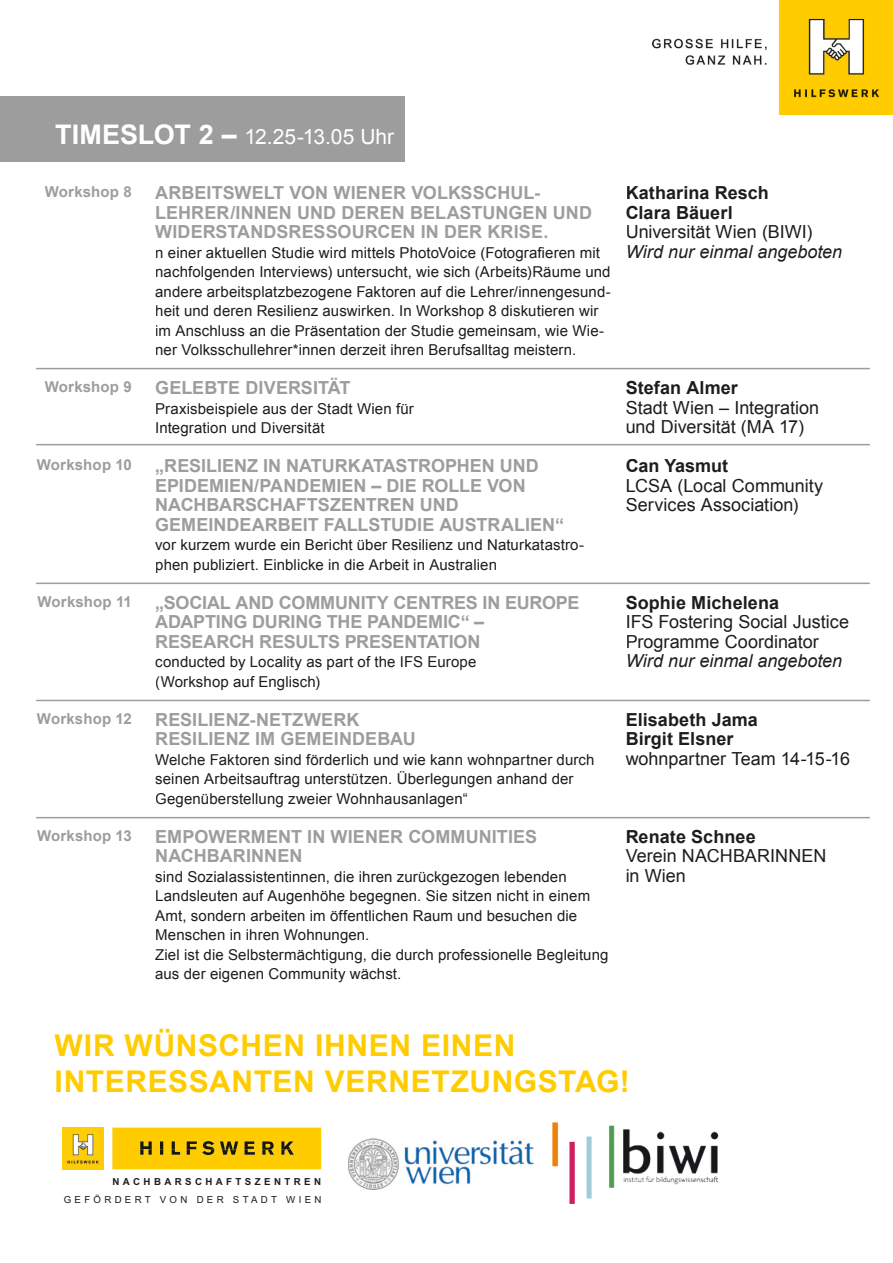
<style>
.page{position:relative;width:893px;height:1263px;background:#fff}
.page>*{position:absolute;margin:0;border:0;box-sizing:border-box;transform-origin:0 0}
.t1{font:700 30px/36px "Arial";letter-spacing:.02em;color:#fc0}
.t2{font:21px "Arial";letter-spacing:-.005em;color:#fff}
.t3{font:700 18px/19.5px "Arial";color:#9d9d9d}
.t4{font:18px/19.5px "Arial";color:#1d1d1b}
.t5{font:700 18px/19.5px "Arial";letter-spacing:.005em;color:#1d1d1b}
.t6{font:italic 18px "Arial";color:#1d1d1b}
.t7{font:15px/19.5px "Arial";letter-spacing:.01em;color:#1d1d1b}
.t8{font:700 15px "Arial";letter-spacing:.01em;color:#9d9d9d}
.t9{font:9.75px "Arial";letter-spacing:.34em;color:#1d1d1b}
.t10{font:700 9.75px "Arial";letter-spacing:.35em;color:#1d1d1b}
.s1{font-weight:700;font-size:27px}
</style>
<div class="page">
<img style="left:652px;top:0;width:241px;height:114px">
<hr style="left:36px;top:368px;width:834px;height:1px;background:#9d9d9d">
<hr style="left:36px;top:444px;width:834px;height:1px;background:#9d9d9d">
<hr style="left:36px;top:583px;width:834px;height:1px;background:#9d9d9d">
<hr style="left:36px;top:700px;width:834px;height:1px;background:#9d9d9d">
<hr style="left:36px;top:817px;width:834px;height:1px;background:#9d9d9d">
<div style="left:0;top:96px;width:404px;height:66px;background:#9d9d9d"></div>
<img style="left:552px;top:1122px;width:167px;height:81px">
<img style="left:348px;top:1139px;width:186px;height:50px">
<div style="left:62px;top:1127px;width:42px;height:42px;background:#ffcc08"></div>
<svg style="left:112px;top:1127px;width:209px;height:42px;background:#e9bc07"></svg>
<img style="left:67px;top:1134px;width:32px;height:30px">
<h2 class="t2" style="left:55px;top:123px;width:340px"><span class="s1">TIMESLOT 2 –</span> 12.25-13.05 Uhr</h2>
<p class="t8" style="left:45px;top:182px;width:88px">Workshop 8</p>
<p class="t8" style="left:45px;top:377px;width:88px">Workshop 9</p>
<p class="t8" style="left:37px;top:455px;width:96px">Workshop 10</p>
<p class="t8" style="left:37px;top:592px;width:96px">Workshop 11</p>
<p class="t8" style="left:37px;top:709px;width:96px">Workshop 12</p>
<p class="t8" style="left:37px;top:826px;width:96px">Workshop 13</p>
<p class="t3" style="left:155px;top:184px;width:438px">ARBEITSWELT VON WIENER VOLKSSCHUL-<br>LEHRER/INNEN UND DEREN BELASTUNGEN UND<br>WIDERSTANDSRESSOURCEN IN DER KRISE.</p>
<p class="t7" style="left:155px;top:243px;width:457px">n einer aktuellen Studie wird mittels PhotoVoice (Fotografieren mit nachfolgenden Interviews) untersucht, wie sich (Arbeits)Räume und andere arbeitsplatzbezogene Faktoren auf die Lehrer/innengesund&shy;heit und deren Resilienz auswirken. In Workshop 8 diskutieren wir im Anschluss an die Präsentation der Studie gemeinsam, wie Wie&shy;ner Volksschullehrer*innen derzeit ihren Berufsalltag meistern.</p>
<p class="t3" style="left:155px;top:379px;width:197px">GELEBTE DIVERSITÄT</p>
<p class="t7" style="left:155px;top:399px;width:260px">Praxisbeispiele aus der Stadt Wien für<br>Integration und Diversität</p>
<p class="t3" style="left:155px;top:457px;width:410px">„RESILIENZ IN NATURKATASTROPHEN UND EPIDEMIEN/PANDEMIEN – DIE ROLLE VON NACHBARSCHAFTSZENTREN UND GEMEINDEARBEIT FALLSTUDIE AUSTRALIEN“</p>
<p class="t7" style="left:155px;top:535px;width:430px">vor kurzem wurde ein Bericht über Resilienz und Naturkatastro&shy;phen publiziert. Einblicke in die Arbeit in Australien</p>
<p class="t3" style="left:155px;top:593px;width:426px">„SOCIAL AND COMMUNITY CENTRES IN EUROPE<br>ADAPTING DURING THE PANDEMIC“ –<br>RESEARCH RESULTS PRESENTATION</p>
<p class="t7" style="left:155px;top:652px;width:323px">conducted by Locality as part of the IFS Europe (Workshop auf Englisch)</p>
<p class="t3" style="left:155px;top:710px;width:262px">RESILIENZ-NETZWERK<br>RESILIENZ IM GEMEINDEBAU</p>
<p class="t7" style="left:155px;top:750px;width:441px">Welche Faktoren sind förderlich und wie kann wohnpartner durch seinen Arbeitsauftrag unterstützen. Überlegungen anhand der<br>Gegenüberstellung zweier Wohnhausanlagen“</p>
<p class="t3" style="left:155px;top:827px;width:383px">EMPOWERMENT IN WIENER COMMUNITIES<br>NACHBARINNEN</p>
<p class="t7" style="left:155px;top:867px;width:455px">sind Sozialassistentinnen, die ihren zurückgezogen lebenden Landsleuten auf Augenhöhe begegnen. Sie sitzen nicht in einem Amt, sondern arbeiten im öffentlichen Raum und besuchen die Menschen in ihren Wohnungen.<br>Ziel ist die Selbstermächtigung, die durch professionelle Begleitung aus der eigenen Community wächst.</p>
<p class="t5" style="left:626px;top:184px;width:145px">Katharina Resch<br>Clara Bäuerl</p>
<p class="t4" style="left:626px;top:222px;width:188px">Universität Wien (BIWI)</p>
<p class="t6" style="left:626px;top:240px;width:218px">Wird nur einmal angeboten</p>
<p class="t5" style="left:626px;top:379px;width:114px">Stefan Almer</p>
<p class="t4" style="left:626px;top:398px;width:195px">Stadt Wien – Integration und Diversität (MA 17)</p>
<p class="t5" style="left:626px;top:457px;width:104px">Can Yasmut</p>
<p class="t4" style="left:626px;top:476px;width:199px">LCSA (Local Community<br>Services Association)</p>
<p class="t5" style="left:626px;top:593px;width:155px">Sophie Michelena</p>
<p class="t4" style="left:626px;top:612px;width:225px">IFS Fostering Social Justice<br>Programme Coordinator</p>
<p class="t6" style="left:626px;top:649px;width:218px">Wird nur einmal angeboten</p>
<p class="t5" style="left:626px;top:710px;width:134px">Elisabeth Jama<br>Birgit Elsner</p>
<p class="t4" style="left:626px;top:749px;width:226px">wohnpartner Team 14-15-16</p>
<p class="t5" style="left:626px;top:827px;width:132px">Renate Schnee</p>
<p class="t4" style="left:626px;top:846px;width:202px">Verein NACHBARINNEN in Wien</p>
<h1 class="t1" style="left:55px;top:1028px;width:577px">WIR WÜNSCHEN IHNEN EINEN<br>INTERESSANTEN VERNETZUNGSTAG!</h1>
<p class="t10" style="left:112px;top:1175px;width:210px">NACHBARSCHAFTSZENTREN</p>
<p class="t9" style="left:64px;top:1193px;width:259px">GEFÖRDERT VON DER STADT WIEN</p>
</div>
